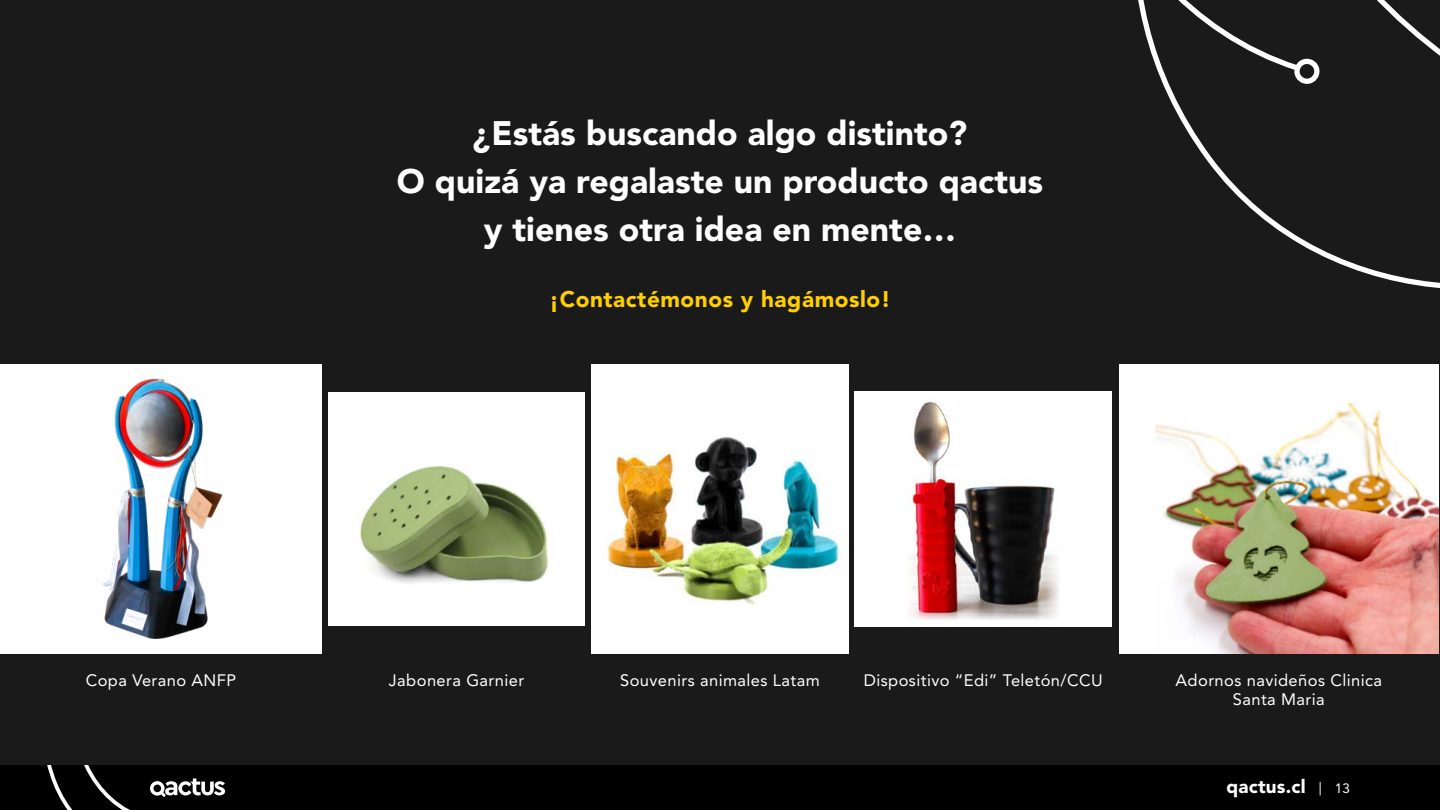
<style>
.page{position:relative;width:1440px;height:810px;background:#1a1a1a}
.page>*{position:absolute;margin:0;border:0;box-sizing:border-box;transform-origin:0 0}
.t1{font:900 33.75px/48px "Avenir LT Std";color:#fff;text-align:center}
.t2{font:900 22.5px "Avenir LT Std";letter-spacing:.025em;color:#ffcf00}
.t3{font:900 18.75px "Avenir LT Std";letter-spacing:.01em;color:#fff}
.t4{font:16.5px/18.8px "Avenir LT Std";letter-spacing:.025em;color:#fff;text-align:center}
.s1{font-weight:400;font-size:13.5px}
</style>
<div class="page">
<svg style="left:1138px;top:0;width:302px;height:288px"></svg>
<svg style="left:1291px;top:55px;width:32px;height:33px"></svg>
<div style="left:0;top:364px;width:322px;height:290px;background:#fff"></div>
<img style="left:103px;top:378px;width:120px;height:261px">
<img style="left:1119px;top:364px;width:320px;height:290px">
<img style="left:592px;top:364px;width:256px;height:290px">
<img style="left:328px;top:393px;width:257px;height:233px">
<img style="left:855px;top:392px;width:256px;height:235px">
<svg style="left:895px;top:612px;width:181px;height:10px;background:#e6dede"></svg>
<div style="left:902px;top:550px;width:12px;height:72px;background:#fff"></div>
<svg style="left:1046px;top:550px;width:17px;height:72px"></svg>
<div style="left:0;top:765px;width:1440px;height:45px;background:#000"></div>
<svg style="left:47px;top:765px;width:179px;height:45px"></svg>
<p class="t4" style="left:86px;top:671px;width:152px">Copa Verano ANFP</p>
<h1 class="t1" style="left:397px;top:109px;width:648px">¿Estás buscando algo distinto?<br>O quizá ya regalaste un producto qactus y tienes otra idea en mente…</h1>
<h2 class="t2" style="left:549px;top:285px;width:343px">¡Contactémonos y hagámoslo!</h2>
<p class="t4" style="left:389px;top:671px;width:137px">Jabonera Garnier</p>
<p class="t4" style="left:620px;top:671px;width:201px">Souvenirs animales Latam</p>
<p class="t4" style="left:864px;top:671px;width:240px">Dispositivo “Edi” Teletón/CCU</p>
<p class="t4" style="left:1176px;top:671px;width:208px">Adornos navideños Clinica<br>Santa Maria</p>
<p class="t3" style="left:1227px;top:775px;width:125px">qactus.cl <span class="s1">| 13</span></p>
</div>
